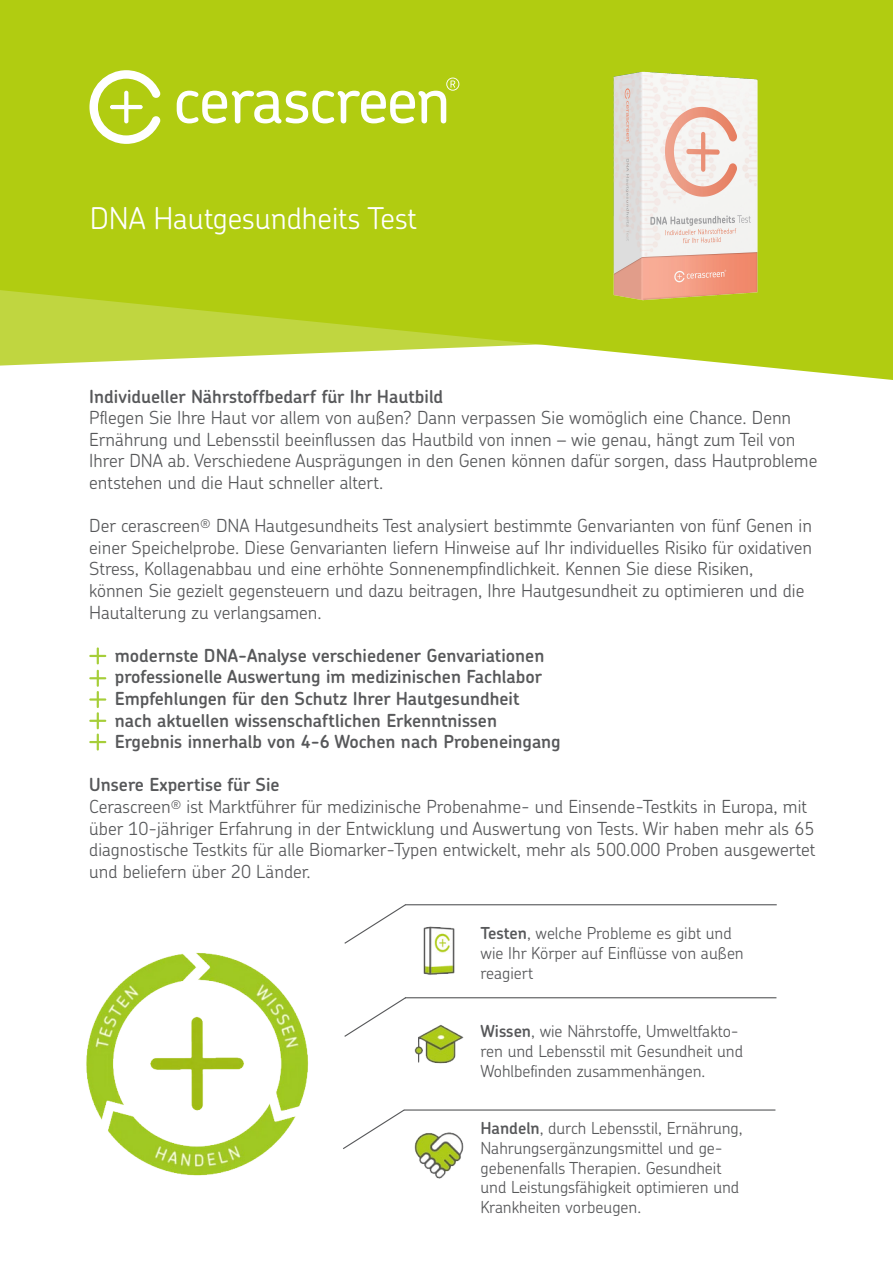
<style>
.page{position:relative;width:893px;height:1263px;background:#fff}
.page>*{position:absolute;margin:0;border:0;box-sizing:border-box;transform-origin:0 0}
.t1{font:300 30px "Chevin Std";color:#fff}
.t2{font:300 18px/21.6px "Chevin Std";color:#57585a}
.t3{font:600 18px "Chevin Std";color:#57585a}
.t4{font:300 16.5px/19.8px "Chevin Std";color:#57585a}
.s1{font-weight:600}
</style>
<div class="page">
<svg style="left:0;top:0;width:893px;height:380px;background:#b8d027"></svg>
<svg style="left:89px;top:70px;width:72px;height:74px"></svg>
<svg style="left:177px;top:78px;width:282px;height:45px"></svg>
<img style="left:86px;top:926px;width:691px;height:253px">
<img style="left:555px;top:54px;width:263px;height:263px">
<svg style="left:343px;top:996px;width:64px;height:42px"></svg>
<svg style="left:342px;top:1108px;width:64px;height:42px"></svg>
<svg style="left:343px;top:904px;width:64px;height:41px"></svg>
<hr style="left:405px;top:997px;width:371px;height:1px;background:#57585a">
<hr style="left:405px;top:904px;width:372px;height:1px;background:#57585a">
<hr style="left:404px;top:1109px;width:371px;height:1px;background:#57585a">
<svg style="left:89px;top:647px;width:17px;height:17px"></svg>
<svg style="left:89px;top:670px;width:17px;height:80px"></svg>
<p class="t1" style="left:90px;top:198px;width:329px">DNA Hautgesundheits Test</p>
<p class="t3" style="left:89px;top:384px;width:355px">Individueller Nährstoffbedarf für Ihr Hautbild</p>
<p class="t2" style="left:89px;top:406px;width:730px">Pflegen Sie Ihre Haut vor allem von außen? Dann verpassen Sie womöglich eine Chance. Denn Ernährung und Lebensstil beeinflussen das Hautbild von innen – wie genau, hängt zum Teil von Ihrer DNA ab. Verschiedene Ausprägungen in den Genen können dafür sorgen, dass Hautprobleme entstehen und die Haut schneller altert.</p>
<p class="t2" style="left:89px;top:514px;width:724px">Der cerascreen<sup>®</sup> DNA Hautgesundheits Test analysiert bestimmte Genvarianten von fünf Genen in einer Speichelprobe. Diese Genvarianten liefern Hinweise auf Ihr individuelles Risiko für oxidativen Stress, Kollagenabbau und eine erhöhte Sonnenempfindlichkeit. Kennen Sie diese Risiken,<br>können Sie gezielt gegensteuern und dazu beitragen, Ihre Hautgesundheit zu optimieren und die Hautalterung zu verlangsamen.</p>
<p class="t3" style="left:115px;top:643px;width:431px">modernste DNA-Analyse verschiedener Genvariationen</p>
<p class="t3" style="left:115px;top:665px;width:429px">professionelle Auswertung im medizinischen Fachlabor</p>
<p class="t3" style="left:115px;top:687px;width:406px">Empfehlungen für den Schutz Ihrer Hautgesundheit</p>
<p class="t3" style="left:115px;top:708px;width:384px">nach aktuellen wissenschaftlichen Erkenntnissen</p>
<p class="t3" style="left:115px;top:730px;width:447px">Ergebnis innerhalb von 4-6 Wochen nach Probeneingang</p>
<p class="t3" style="left:89px;top:773px;width:192px">Unsere Expertise für Sie</p>
<p class="t2" style="left:89px;top:795px;width:728px">Cerascreen<sup>®</sup> ist Marktführer für medizinische Probenahme- und Einsende-Testkits in Europa, mit über 10-jähriger Erfahrung in der Entwicklung und Auswertung von Tests. Wir haben mehr als 65 diagnostische Testkits für alle Biomarker-Typen entwickelt, mehr als 500.000 Proben ausgewertet und beliefern über 20 Länder.</p>
<p class="t4" style="left:480px;top:923px;width:265px"><span class="s1">Testen</span>, welche Probleme es gibt und wie Ihr Körper auf Einflüsse von außen reagiert</p>
<p class="t4" style="left:480px;top:1021px;width:264px"><span class="s1">Wissen</span>, wie Nährstoffe, Umweltfakto&shy;ren und Lebensstil mit Gesundheit und<br>Wohlbefinden zusammenhängen.</p>
<p class="t4" style="left:480px;top:1117px;width:264px"><span class="s1">Handeln</span>, durch Lebensstil, Ernährung, Nahrungsergänzungsmittel und ge&shy;gebenenfalls Therapien. Gesundheit und Leistungsfähigkeit optimieren und Krankheiten vorbeugen.</p>
</div>
